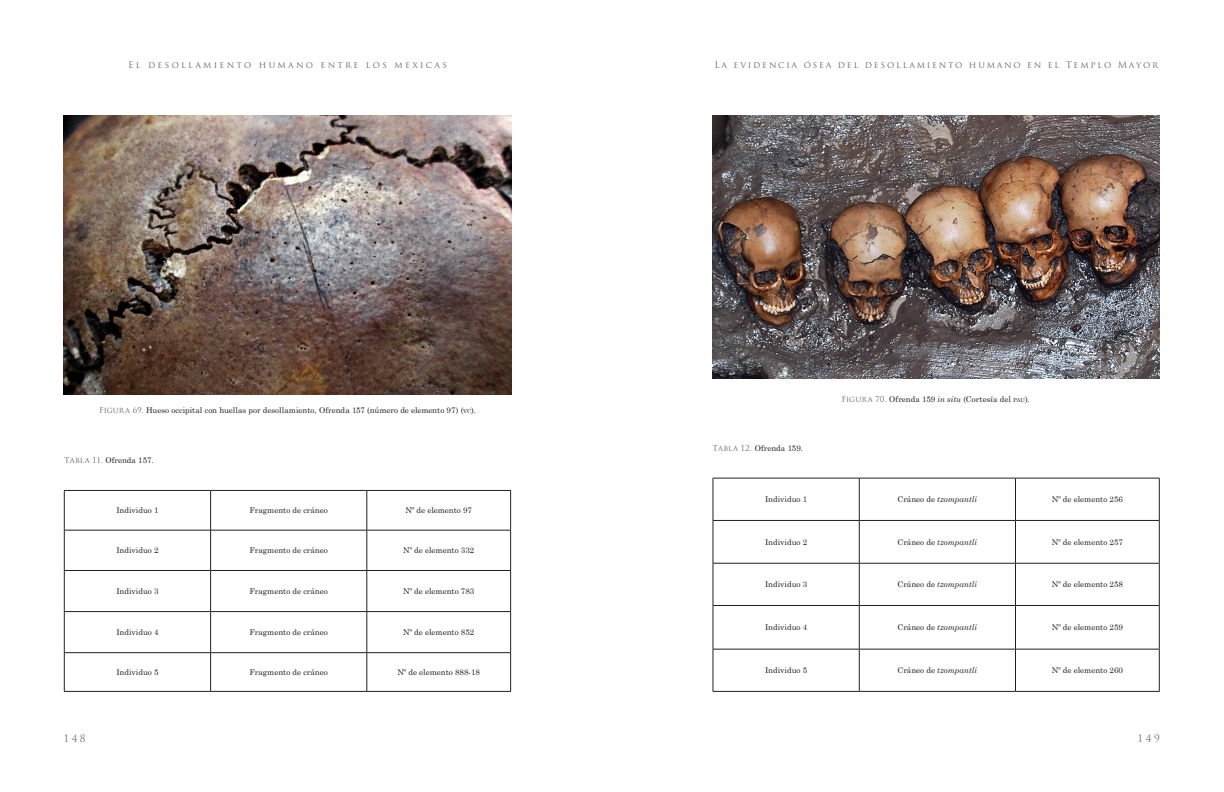
<style>
.page{position:relative;width:1224px;height:792px;background:#fff}
.page>*{position:absolute;margin:0;border:0;box-sizing:border-box;transform-origin:0 0}
.t1{font:10px "Trajan Pro";letter-spacing:.25em;color:#6c6d70}
.t2{font:9px "Trajan Pro";letter-spacing:.195em;color:#6c6d70}
.t3{font:9px "Trajan Pro";letter-spacing:.25em;color:#6c6d70}
.t4{font:8px "Century Schoolbook";color:#231f20}
.t5{font:italic 8px "Century Schoolbook";color:#231f20}
.s1{font-family:"Trajan Pro";color:#6c6d70}
.s2{font-size:5.6px}
.s3{font-style:italic}
.s4{font-style:normal}
</style>
<div class="page">
<hr style="left:64px;top:530px;width:147px;height:1px;background:#231f20">
<hr style="left:211px;top:530px;width:156px;height:1px;background:#231f20">
<hr style="left:367px;top:530px;width:144px;height:1px;background:#231f20">
<hr style="left:64px;top:490px;width:147px;height:1px;background:#231f20">
<hr style="left:64px;top:491px;width:1px;height:39px;background:#231f20">
<hr style="left:211px;top:490px;width:156px;height:1px;background:#231f20">
<hr style="left:210px;top:491px;width:1px;height:39px;background:#231f20">
<hr style="left:367px;top:490px;width:144px;height:1px;background:#231f20">
<hr style="left:367px;top:491px;width:1px;height:39px;background:#231f20">
<hr style="left:510px;top:491px;width:1px;height:39px;background:#231f20">
<hr style="left:64px;top:530px;width:1px;height:40px;background:#231f20">
<hr style="left:210px;top:530px;width:1px;height:40px;background:#231f20">
<hr style="left:367px;top:530px;width:1px;height:40px;background:#231f20">
<hr style="left:510px;top:530px;width:1px;height:40px;background:#231f20">
<hr style="left:64px;top:570px;width:147px;height:1px;background:#231f20">
<hr style="left:64px;top:571px;width:1px;height:40px;background:#231f20">
<hr style="left:211px;top:570px;width:156px;height:1px;background:#231f20">
<hr style="left:210px;top:571px;width:1px;height:40px;background:#231f20">
<hr style="left:367px;top:570px;width:144px;height:1px;background:#231f20">
<hr style="left:367px;top:571px;width:1px;height:40px;background:#231f20">
<hr style="left:510px;top:571px;width:1px;height:40px;background:#231f20">
<hr style="left:64px;top:611px;width:147px;height:1px;background:#231f20">
<hr style="left:64px;top:612px;width:1px;height:40px;background:#231f20">
<hr style="left:211px;top:611px;width:156px;height:1px;background:#231f20">
<hr style="left:210px;top:612px;width:1px;height:40px;background:#231f20">
<hr style="left:367px;top:611px;width:144px;height:1px;background:#231f20">
<hr style="left:367px;top:612px;width:1px;height:40px;background:#231f20">
<hr style="left:510px;top:612px;width:1px;height:40px;background:#231f20">
<hr style="left:64px;top:652px;width:147px;height:1px;background:#231f20">
<hr style="left:64px;top:653px;width:1px;height:38px;background:#231f20">
<hr style="left:211px;top:652px;width:156px;height:1px;background:#231f20">
<hr style="left:210px;top:653px;width:1px;height:38px;background:#231f20">
<hr style="left:367px;top:652px;width:144px;height:1px;background:#231f20">
<hr style="left:367px;top:653px;width:1px;height:38px;background:#231f20">
<hr style="left:510px;top:653px;width:1px;height:38px;background:#231f20">
<hr style="left:64px;top:691px;width:147px;height:1px;background:#231f20">
<hr style="left:211px;top:691px;width:156px;height:1px;background:#231f20">
<hr style="left:367px;top:691px;width:144px;height:1px;background:#231f20">
<hr style="left:713px;top:520px;width:146px;height:1px;background:#231f20">
<hr style="left:859px;top:520px;width:156px;height:1px;background:#231f20">
<hr style="left:1015px;top:520px;width:145px;height:1px;background:#231f20">
<hr style="left:713px;top:478px;width:146px;height:1px;background:#231f20">
<hr style="left:713px;top:478px;width:1px;height:42px;background:#231f20">
<hr style="left:859px;top:478px;width:156px;height:1px;background:#231f20">
<hr style="left:859px;top:478px;width:1px;height:42px;background:#231f20">
<hr style="left:1015px;top:478px;width:145px;height:1px;background:#231f20">
<hr style="left:1015px;top:478px;width:1px;height:42px;background:#231f20">
<hr style="left:1159px;top:478px;width:1px;height:42px;background:#231f20">
<hr style="left:713px;top:521px;width:1px;height:42px;background:#231f20">
<hr style="left:859px;top:521px;width:1px;height:42px;background:#231f20">
<hr style="left:1015px;top:521px;width:1px;height:42px;background:#231f20">
<hr style="left:1159px;top:521px;width:1px;height:42px;background:#231f20">
<hr style="left:713px;top:563px;width:146px;height:1px;background:#231f20">
<hr style="left:713px;top:564px;width:1px;height:41px;background:#231f20">
<hr style="left:859px;top:563px;width:156px;height:1px;background:#231f20">
<hr style="left:859px;top:564px;width:1px;height:41px;background:#231f20">
<hr style="left:1015px;top:563px;width:145px;height:1px;background:#231f20">
<hr style="left:1015px;top:564px;width:1px;height:41px;background:#231f20">
<hr style="left:1159px;top:564px;width:1px;height:41px;background:#231f20">
<hr style="left:713px;top:605px;width:146px;height:1px;background:#231f20">
<hr style="left:713px;top:606px;width:1px;height:43px;background:#231f20">
<hr style="left:859px;top:605px;width:156px;height:1px;background:#231f20">
<hr style="left:859px;top:606px;width:1px;height:43px;background:#231f20">
<hr style="left:1015px;top:605px;width:145px;height:1px;background:#231f20">
<hr style="left:1015px;top:606px;width:1px;height:43px;background:#231f20">
<hr style="left:1159px;top:606px;width:1px;height:43px;background:#231f20">
<hr style="left:713px;top:649px;width:146px;height:1px;background:#231f20">
<hr style="left:713px;top:649px;width:1px;height:42px;background:#231f20">
<hr style="left:859px;top:649px;width:156px;height:1px;background:#231f20">
<hr style="left:859px;top:649px;width:1px;height:42px;background:#231f20">
<hr style="left:1015px;top:649px;width:145px;height:1px;background:#231f20">
<hr style="left:1015px;top:649px;width:1px;height:42px;background:#231f20">
<hr style="left:1159px;top:649px;width:1px;height:42px;background:#231f20">
<hr style="left:713px;top:691px;width:146px;height:1px;background:#231f20">
<hr style="left:859px;top:691px;width:156px;height:1px;background:#231f20">
<hr style="left:1015px;top:691px;width:145px;height:1px;background:#231f20">
<img style="left:712px;top:115px;width:448px;height:263px">
<img style="left:64px;top:115px;width:447px;height:279px">
<p class="t3" style="left:128px;top:59px;width:321px">El desollamiento humano entre los mexicas</p>
<p class="t2" style="left:715px;top:59px;width:445px">La evidencia ósea del desollamiento humano en el Templo Mayor</p>
<p class="t4" style="left:99px;top:405px;width:378px"><span class="s1">Figura 69.</span> Hueso occipital con huellas por desollamiento, Ofrenda 157 (número de elemento 97) (<span class="s2">VC</span>).</p>
<p class="t4" style="left:64px;top:455px;width:91px"><span class="s1">Tabla 11.</span> Ofrenda 157.</p>
<p class="t4" style="left:116px;top:505px;width:44px">Individuo 1</p>
<p class="t4" style="left:250px;top:505px;width:80px">Fragmento de cráneo</p>
<p class="t4" style="left:405px;top:505px;width:68px">Nº de elemento 97</p>
<p class="t4" style="left:116px;top:545px;width:44px">Individuo 2</p>
<p class="t4" style="left:250px;top:545px;width:80px">Fragmento de cráneo</p>
<p class="t4" style="left:403px;top:545px;width:73px">Nº de elemento 332</p>
<p class="t4" style="left:116px;top:586px;width:44px">Individuo 3</p>
<p class="t4" style="left:250px;top:586px;width:80px">Fragmento de cráneo</p>
<p class="t4" style="left:403px;top:586px;width:73px">Nº de elemento 783</p>
<p class="t4" style="left:116px;top:627px;width:44px">Individuo 4</p>
<p class="t4" style="left:250px;top:627px;width:80px">Fragmento de cráneo</p>
<p class="t4" style="left:403px;top:627px;width:73px">Nº de elemento 852</p>
<p class="t4" style="left:116px;top:667px;width:44px">Individuo 5</p>
<p class="t4" style="left:250px;top:667px;width:80px">Fragmento de cráneo</p>
<p class="t4" style="left:397px;top:667px;width:84px">Nº de elemento 888-18</p>
<p class="t4" style="left:713px;top:443px;width:92px"><span class="s1">Tabla 12.</span> Ofrenda 159.</p>
<p class="t4" style="left:842px;top:395px;width:190px"><span class="s1">Figura 70.</span> Ofrenda 159 <span class="s3">in situ</span> (Cortesía del <span class="s2">PAU</span>).</p>
<p class="t4" style="left:765px;top:494px;width:44px">Individuo 1</p>
<p class="t5" style="left:898px;top:494px;width:81px"><span class="s4">Cráneo de</span> tzompantli</p>
<p class="t4" style="left:1052px;top:494px;width:73px">Nº de elemento 256</p>
<p class="t4" style="left:765px;top:537px;width:44px">Individuo 2</p>
<p class="t5" style="left:898px;top:537px;width:81px"><span class="s4">Cráneo de</span> tzompantli</p>
<p class="t4" style="left:1052px;top:537px;width:73px">Nº de elemento 257</p>
<p class="t4" style="left:765px;top:579px;width:44px">Individuo 3</p>
<p class="t5" style="left:898px;top:580px;width:81px"><span class="s4">Cráneo de</span> tzompantli</p>
<p class="t4" style="left:1052px;top:579px;width:73px">Nº de elemento 258</p>
<p class="t4" style="left:765px;top:622px;width:44px">Individuo 4</p>
<p class="t5" style="left:898px;top:623px;width:81px"><span class="s4">Cráneo de</span> tzompantli</p>
<p class="t4" style="left:1052px;top:622px;width:73px">Nº de elemento 259</p>
<p class="t4" style="left:765px;top:665px;width:44px">Individuo 5</p>
<p class="t5" style="left:898px;top:665px;width:81px"><span class="s4">Cráneo de</span> tzompantli</p>
<p class="t4" style="left:1052px;top:665px;width:73px">Nº de elemento 260</p>
<p class="t1" style="left:63px;top:732px;width:24px">148</p>
<p class="t1" style="left:1138px;top:732px;width:24px">149</p>
</div>
